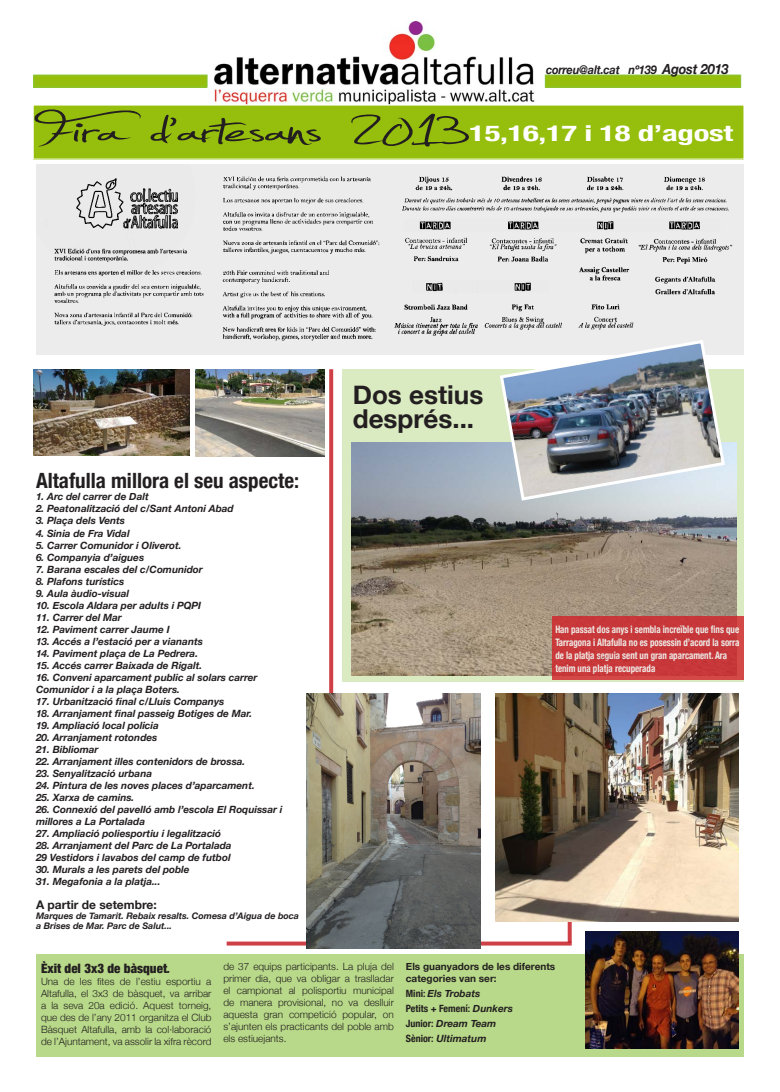
<style>
.page{position:relative;width:780px;height:1092px;background:#fff}
.page>*{position:absolute;margin:0;border:0;box-sizing:border-box;transform-origin:0 0}
.t1{font:86px "Jellyka Estryas Handwriting";letter-spacing:-.01em;color:#231f20;scale:2 1}
.t2{font:700 26px/24px "Helvetica Neue";color:#231f20}
.t3{font:700 condensed 22px "Helvetica Neue";letter-spacing:-.01em;color:#fff;scale:1.49 1}
.t4{font:700 condensed 21px "Helvetica Neue";color:#231f20}
.t5{font:900 condensed 13px "Helvetica Neue";color:#231f20}
.t6{font:italic 700 12px "Helvetica Neue";letter-spacing:-.015em;color:#231f20;scale:.92 1}
.t7{font:700 12px "Helvetica Neue";color:#231f20}
.t8{font:700 condensed 10.4px/13px "Helvetica Neue";color:#fff;scale:.86 1}
.t9{font:italic 700 10px/12px "Helvetica Neue";color:#231f20}
.t10{font:300 10px/12px "Helvetica Neue";color:#231f20;text-align:justify}
.t11{font:700 10px/12px "Helvetica Neue";color:#231f20}
.t12{font:700 condensed 10px "Helvetica Neue";color:#231f20}
.t13{font:italic 700 9px/10px "Helvetica Neue";color:#231f20}
.s1{font-size:14px}
.s2{font-weight:700;font-style:italic;font-stretch:normal}
.s3{font-style:normal;font-stretch:condensed}
.s4{font-style:italic;font-stretch:normal}
</style>
<div class="page">
<div style="left:342px;top:369px;width:402px;height:312px;background:#daeac1"></div>
<div style="left:36px;top:954px;width:708px;height:102px;background:#b8d989"></div>
<div style="left:545px;top:75px;width:195px;height:12px;background:#96bf0d"></div>
<div style="left:545px;top:75px;width:195px;height:12px;border:1px solid #8bc63e"></div>
<img style="left:213px;top:21px;width:322px;height:84px">
<div style="left:34px;top:75px;width:173px;height:12px;background:#96bf0d"></div>
<div style="left:34px;top:75px;width:173px;height:12px;border:1px solid #8bc63e"></div>
<img style="left:351px;top:443px;width:385px;height:232px">
<svg style="left:552px;top:617px;width:192px;height:63px;background:#c8393b"></svg>
<img style="left:585px;top:931px;width:153px;height:117px">
<img style="left:34px;top:369px;width:155px;height:86px">
<div style="left:33px;top:105px;width:711px;height:54px;background:#96bf0d"></div>
<img style="left:36px;top:164px;width:708px;height:191px">
<svg style="left:329px;top:369px;width:4px;height:324px"></svg>
<svg style="left:226px;top:941px;width:345px;height:4px"></svg>
<img style="left:306px;top:693px;width:174px;height:255px">
<img style="left:196px;top:369px;width:128px;height:87px">
<svg style="left:567px;top:921px;width:4px;height:21px"></svg>
<img style="left:495px;top:693px;width:243px;height:228px">
<img style="left:498px;top:338px;width:228px;height:164px">
<p class="t6" style="left:546px;top:62px;width:200px">correu@alt.cat nº139 <span class="s1">Agost 2013</span></p>
<p class="t1" style="left:39px;top:94px;width:217px">Fira d’artesans 2013</p>
<p class="t3" style="left:469px;top:120px;width:178px">15,16,17 i 18 d’agost</p>
<p class="t2" style="left:353px;top:381px;width:132px">Dos estius després...</p>
<p class="t4" style="left:36px;top:468px;width:264px">Altafulla millora el seu aspecte:</p>
<p class="t9" style="left:36px;top:490px;width:114px">1. Arc del carrer de Dalt</p>
<p class="t9" style="left:36px;top:502px;width:199px">2. Peatonalització del c/Sant Antoni Abad</p>
<p class="t9" style="left:36px;top:514px;width:91px">3. Plaça dels Vents</p>
<p class="t9" style="left:36px;top:526px;width:95px">4. Sinia de Fra Vidal</p>
<p class="t9" style="left:36px;top:538px;width:147px">5. Carrer Comunidor i Oliverot.</p>
<p class="t9" style="left:36px;top:550px;width:110px">6. Companyia d’aigues</p>
<p class="t9" style="left:36px;top:562px;width:168px">7. Barana escales del c/Comunidor</p>
<p class="t9" style="left:36px;top:574px;width:90px">8. Plafons turístics</p>
<p class="t9" style="left:36px;top:586px;width:95px">9. Aula àudio-visual</p>
<p class="t9" style="left:36px;top:598px;width:167px">10. Escola Aldara per adults i PQPI</p>
<p class="t9" style="left:36px;top:610px;width:87px">11. Carrer del Mar</p>
<p class="t9" style="left:36px;top:622px;width:135px">12. Paviment carrer Jaume I</p>
<p class="t9" style="left:36px;top:634px;width:168px">13. Accés a l’estació per a vianants</p>
<p class="t9" style="left:36px;top:646px;width:164px">14. Paviment plaça de La Pedrera.</p>
<p class="t9" style="left:36px;top:658px;width:168px">15. Accés carrer Baixada de Rigalt.</p>
<p class="t9" style="left:36px;top:670px;width:223px">16. Conveni aparcament public al solars carrer<br>Comunidor i a la plaça Boters.</p>
<p class="t9" style="left:36px;top:694px;width:190px">17. Urbanització final c/Lluis Companys</p>
<p class="t9" style="left:36px;top:706px;width:218px">18. Arranjament final passeig Botiges de Mar.</p>
<p class="t9" style="left:36px;top:718px;width:124px">19. Ampliació local policia</p>
<p class="t9" style="left:36px;top:730px;width:123px">20. Arranjament rotondes</p>
<p class="t9" style="left:36px;top:742px;width:64px">21. Bibliomar</p>
<p class="t9" style="left:36px;top:754px;width:211px">22. Arranjament illes contenidors de brossa.</p>
<p class="t9" style="left:36px;top:766px;width:118px">23. Senyalització urbana</p>
<p class="t9" style="left:36px;top:778px;width:220px">24. Pintura de les noves places d’aparcament.</p>
<p class="t9" style="left:36px;top:790px;width:100px">25. Xarxa de camins.</p>
<p class="t9" style="left:36px;top:802px;width:248px">26. Connexió del pavelló amb l’escola El Roquissar i millores a La Portalada</p>
<p class="t9" style="left:36px;top:826px;width:186px">27. Ampliació poliesportiu i legalització</p>
<p class="t9" style="left:36px;top:838px;width:197px">28. Arranjament del Parc de La Portalada</p>
<p class="t9" style="left:36px;top:850px;width:196px">29 Vestidors i lavabos del camp de futbol</p>
<p class="t9" style="left:36px;top:862px;width:155px">30. Murals a les parets del poble</p>
<p class="t9" style="left:36px;top:874px;width:126px">31. Megafonia a la platja...</p>
<p class="t7" style="left:36px;top:896px;width:122px">A partir de setembre:</p>
<p class="t13" style="left:36px;top:910px;width:264px">Marques de Tamarit. Rebaix resalts. Comesa d’Aigua de boca a Brises de Mar. Parc de Salut...</p>
<p class="t5" style="left:41px;top:960px;width:131px">Èxit del 3x3 de bàsquet<span class="s2">.</span></p>
<p class="t10" style="left:41px;top:975px;width:172px">Una de les fites de l’estiu esportiu a Altafulla, el 3x3 de bàsquet, va arribar a la seva 20a edició. Aquest torneig, que des de l’any 2011 organitza el Club Bàsquet Altafulla, amb la col·laboració de l’Ajuntament, va assolir la xifra rècord</p>
<p class="t8" style="left:555px;top:622px;width:216px">Han passat dos anys i sembla increïble que fins que Tarragona i Altafulla no es posessin d’acord la sorra de la platja seguia sent un gran aparcament. Ara tenim una platja recuperada</p>
<p class="t10" style="left:223px;top:960px;width:172px">de 37 equips participants. La pluja del primer dia, que va obligar a traslladar el campionat al polisportiu municipal de manera provisional, no va deslluir aquesta gran competició popular, on s’ajunten els practicants del poble amb els estiuejants.</p>
<p class="t11" style="left:406px;top:960px;width:151px">Els guanyadors de les diferents categories van ser:</p>
<p class="t9" style="left:406px;top:987px;width:76px"><span class="s3">Mini:</span> Els Trobats</p>
<p class="t12" style="left:406px;top:1002px;width:109px">Petits + Femení: <span class="s4">Dunkers</span></p>
<p class="t9" style="left:406px;top:1017px;width:92px"><span class="s3">Junior:</span> Dream Team</p>
<p class="t9" style="left:406px;top:1032px;width:82px"><span class="s3">Sènior:</span> Ultimatum</p>
</div>
